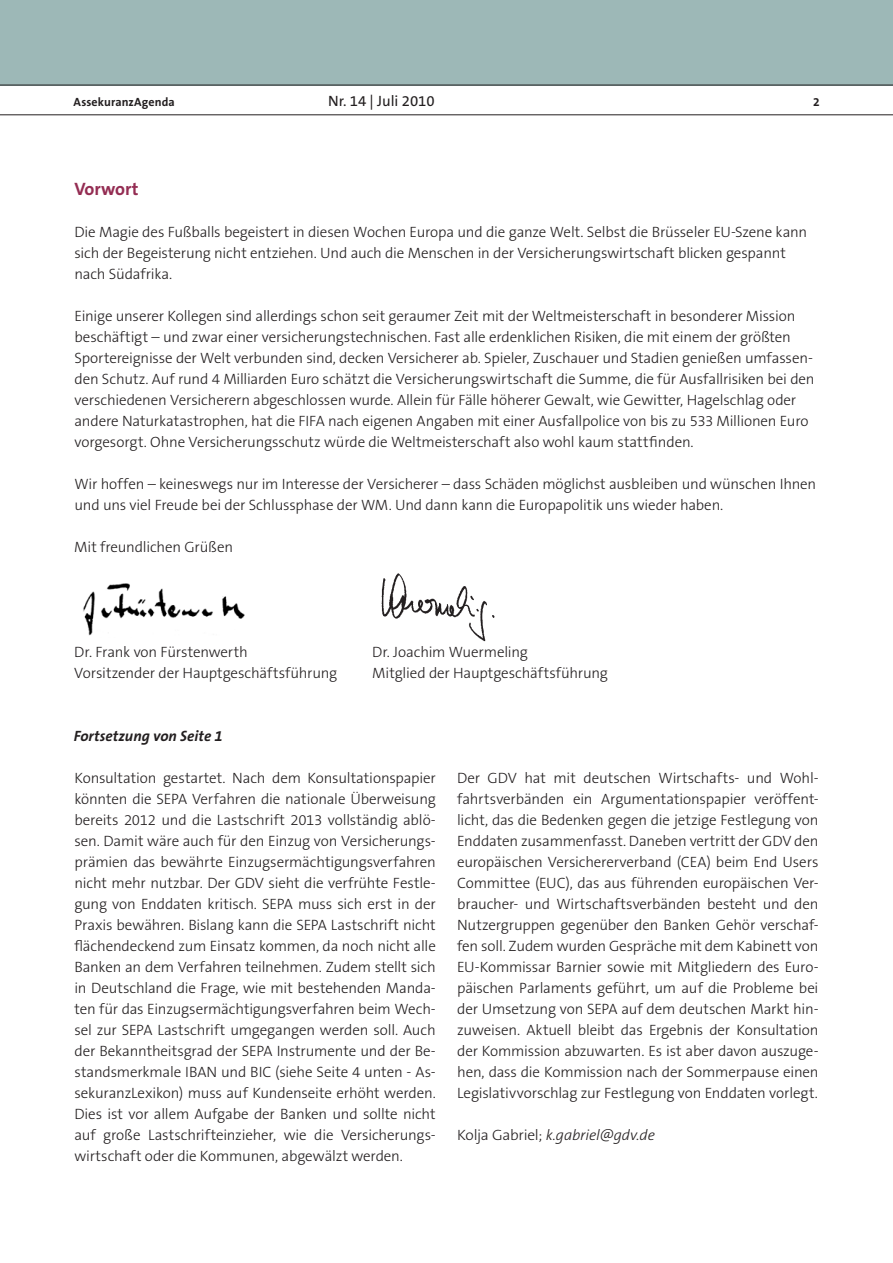
<style>
.page{position:relative;width:893px;height:1263px;background:#fff}
.page>*{position:absolute;margin:0;border:0;box-sizing:border-box;transform-origin:0 0}
.t1{font:700 18px "The Sans B7";color:#942d53}
.t2{font:300 15px/21px "The Sans B3";letter-spacing:-.01em;color:#231f20}
.t3{font:italic 300 15px "The Sans B3";letter-spacing:-.01em;color:#231f20}
.t4{font:italic 700 15px "The Sans B7";letter-spacing:.005em;color:#231f20}
.t5{font:15px "The Sans B5 Plain";color:#231f20}
.t6{font:700 12px "The Sans B7";letter-spacing:.01em;color:#231f20}
.s1{font-style:normal}
</style>
<div class="page">
<div style="left:0;top:0;width:893px;height:85px;background:#9db8b7"></div>
<hr style="left:0;top:85px;width:893px;height:1px;background:#231f20">
<hr style="left:0;top:114px;width:893px;height:1px;background:#231f20">
<img style="left:381px;top:573px;width:114px;height:69px">
<img style="left:83px;top:583px;width:162px;height:53px">
<p class="t6" style="left:74px;top:95px;width:103px">AssekuranzAgenda</p>
<p class="t5" style="left:328px;top:93px;width:108px">Nr. 14 | Juli 2010</p>
<p class="t6" style="left:813px;top:95px;width:8px">2</p>
<p class="t1" style="left:74px;top:179px;width:66px">Vorwort</p>
<p class="t2" style="left:74px;top:222px;width:734px">Die Magie des Fußballs begeistert in diesen Wochen Europa und die ganze Welt. Selbst die Brüsseler EU-Szene kann sich der Begeisterung nicht entziehen. Und auch die Menschen in der Versicherungswirtschaft blicken gespannt nach Südafrika.</p>
<p class="t2" style="left:74px;top:306px;width:742px">Einige unserer Kollegen sind allerdings schon seit geraumer Zeit mit der Weltmeisterschaft in besonderer Mission beschäftigt – und zwar einer versicherungstechnischen. Fast alle erdenklichen Risiken, die mit einem der größten Sportereignisse der Welt verbunden sind, decken Versicherer ab. Spieler, Zuschauer und Stadien genießen umfassen&shy;den Schutz. Auf rund 4 Milliarden Euro schätzt die Versicherungswirtschaft die Summe, die für Ausfallrisiken bei den verschiedenen Versicherern abgeschlossen wurde. Allein für Fälle höherer Gewalt, wie Gewitter, Hagelschlag oder andere Naturkatastrophen, hat die FIFA nach eigenen Angaben mit einer Ausfallpolice von bis zu 533 Millionen Euro vorgesorgt. Ohne Versicherungsschutz würde die Weltmeisterschaft also wohl kaum stattfinden.</p>
<p class="t2" style="left:74px;top:474px;width:743px">Wir hoffen – keineswegs nur im Interesse der Versicherer – dass Schäden möglichst ausbleiben und wünschen Ihnen und uns viel Freude bei der Schlussphase der WM. Und dann kann die Europapolitik uns wieder haben.</p>
<p class="t2" style="left:74px;top:537px;width:160px">Mit freundlichen Grüßen</p>
<p class="t2" style="left:74px;top:642px;width:265px">Dr. Frank von Fürstenwerth<br>Vorsitzender der Hauptgeschäftsführung</p>
<p class="t2" style="left:372px;top:642px;width:237px">Dr. Joachim Wuermeling<br>Mitglied der Hauptgeschäftsführung</p>
<p class="t4" style="left:74px;top:728px;width:151px">Fortsetzung von Seite 1</p>
<p class="t2" style="left:74px;top:768px;width:363px;text-align:justify">Konsultation gestartet. Nach dem Konsultationspapier könnten die SEPA Verfahren die nationale Überweisung bereits 2012 und die Lastschrift 2013 vollständig ablö&shy;sen. Damit wäre auch für den Einzug von Versicherungs&shy;prämien das bewährte Einzugsermächtigungsverfahren nicht mehr nutzbar. Der GDV sieht die verfrühte Festle&shy;gung von Enddaten kritisch. SEPA muss sich erst in der Praxis bewähren. Bislang kann die SEPA Lastschrift nicht flächendeckend zum Einsatz kommen, da noch nicht alle Banken an dem Verfahren teilnehmen. Zudem stellt sich in Deutschland die Frage, wie mit bestehenden Manda&shy;ten für das Einzugsermächtigungsverfahren beim Wech&shy;sel zur SEPA Lastschrift umgegangen werden soll. Auch der Bekanntheitsgrad der SEPA Instrumente und der Be&shy;standsmerkmale IBAN und BIC (siehe Seite 4 unten - As&shy;sekuranzLexikon) muss auf Kundenseite erhöht werden.<br>Dies ist vor allem Aufgabe der Banken und sollte nicht auf große Lastschrifteinzieher, wie die Versicherungs&shy;wirtschaft oder die Kommunen, abgewälzt werden.</p>
<p class="t2" style="left:457px;top:768px;width:363px;text-align:justify">Der GDV hat mit deutschen Wirtschafts- und Wohl&shy;fahrtsverbänden ein Argumentationspapier veröffent&shy;licht, das die Bedenken gegen die jetzige Festlegung von Enddaten zusammenfasst. Daneben vertritt der GDV den europäischen Versichererverband (CEA) beim End Users Committee (EUC), das aus führenden europäischen Ver&shy;braucher- und Wirtschaftsverbänden besteht und den Nutzergruppen gegenüber den Banken Gehör verschaf&shy;fen soll. Zudem wurden Gespräche mit dem Kabinett von EU-Kommissar Barnier sowie mit Mitgliedern des Euro&shy;päischen Parlaments geführt, um auf die Probleme bei der Umsetzung von SEPA auf dem deutschen Markt hin&shy;zuweisen. Aktuell bleibt das Ergebnis der Konsultation der Kommission abzuwarten. Es ist aber davon auszuge&shy;hen, dass die Kommission nach der Sommerpause einen Legislativvorschlag zur Festlegung von Enddaten vorlegt.</p>
<p class="t3" style="left:457px;top:1127px;width:199px"><span class="s1">Kolja Gabriel;</span> k.gabriel@gdv.de</p>
</div>
